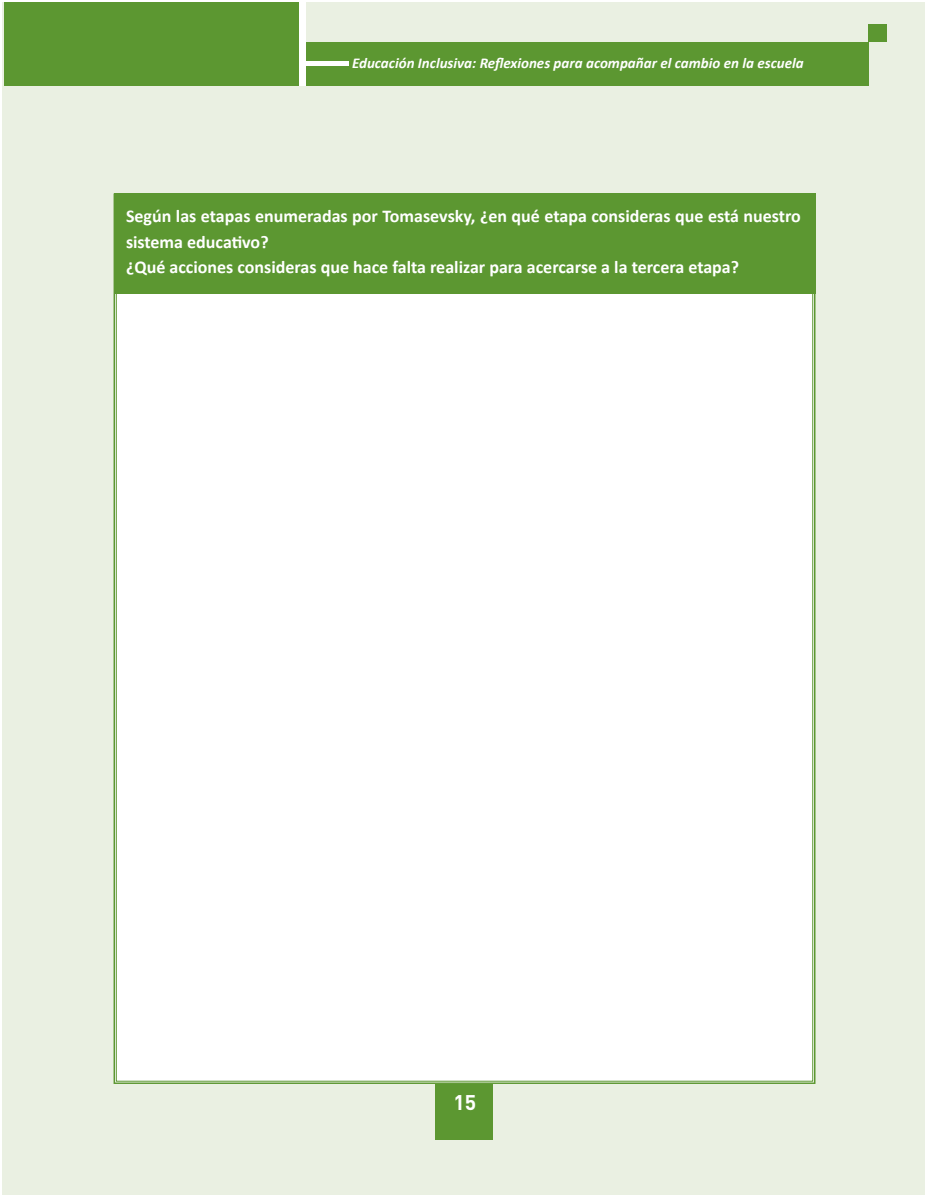
<style>
.page{position:relative;width:927px;height:1197px;background:#fff}
.page>*{position:absolute;margin:0;border:0;box-sizing:border-box;transform-origin:0 0}
.t1{font:700 21px "DIN";color:#fff}
.t2{font:700 18px/25.5px "Calibri";color:#fff}
.t3{font:italic 700 15px "Calibri";color:#fff}
</style>
<div class="page">
<div style="left:4px;top:3px;width:920px;height:1191px;background:#eaf0e2"></div>
<hr style="left:3px;top:3px;width:2px;height:1191px;background:#eaf0e2">
<div style="left:4px;top:3px;width:298px;height:83px;background:#5c9731"></div>
<div style="left:302px;top:42px;width:567px;height:44px;background:#5c9731"></div>
<div style="left:869px;top:25px;width:18px;height:17px;background:#5c9731"></div>
<div style="left:299px;top:3px;width:7px;height:83px;background:#fff"></div>
<hr style="left:302px;top:61px;width:47px;height:4px;background:#fff">
<div style="left:113px;top:193px;width:703px;height:891px;background:#fff"></div>
<div style="left:114px;top:194px;width:702px;height:100px;background:#5c9731"></div>
<div style="left:435px;top:1084px;width:58px;height:55px;background:#5c9731"></div>
<p class="t3" style="left:352px;top:54px;width:453px">Educación Inclusiva: Reflexiones para acompañar el cambio en la escuela</p>
<p class="t2" style="left:126px;top:203px;width:676px">Según las etapas enumeradas por Tomasevsky, ¿en qué etapa consideras que está nuestro sistema educativo?<br>¿Qué acciones consideras que hace falta realizar para acercarse a la tercera etapa?</p>
<p class="t1" style="left:454px;top:1089px;width:24px">15</p>
</div>
